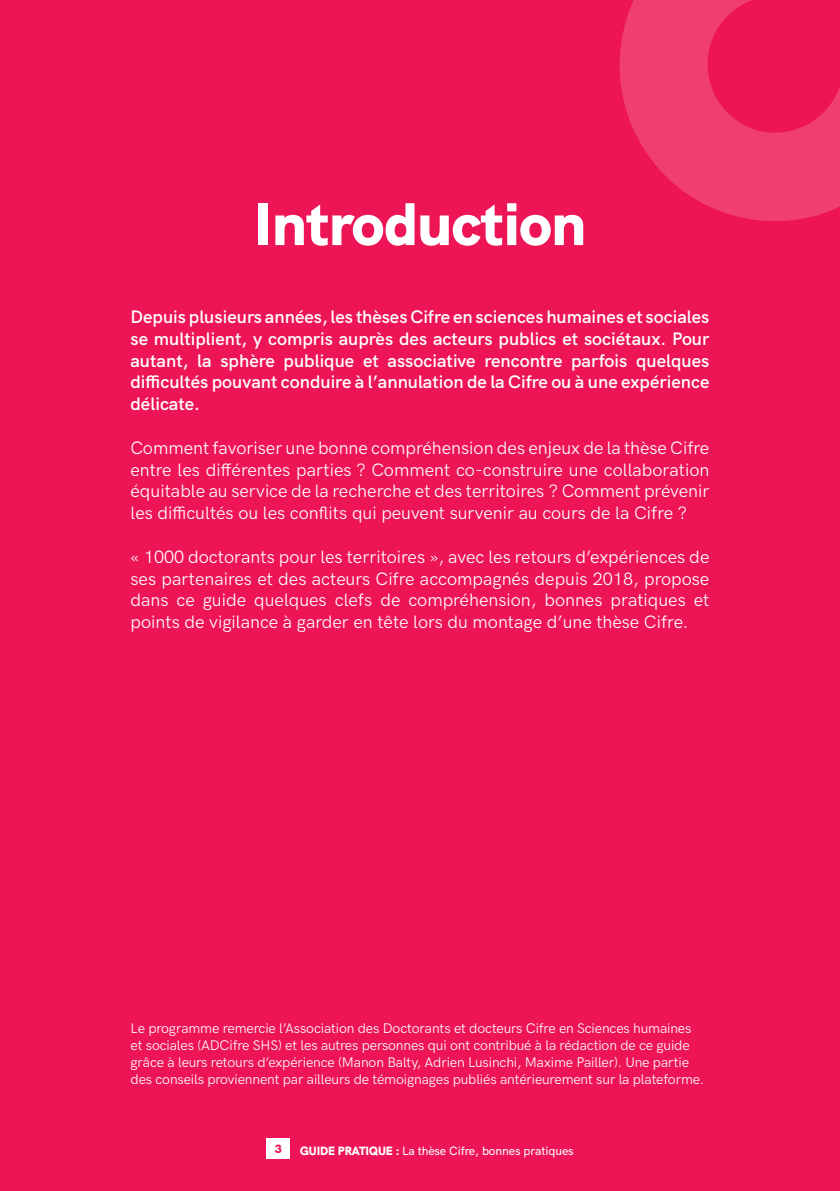
<style>
.page{position:relative;width:840px;height:1191px;background:#fff}
.page>*{position:absolute;margin:0;border:0;box-sizing:border-box;transform-origin:0 0}
.Hesam_Title01{font:900 60px "HK Grotesk";color:#fff}
.Hesam_texte_white{font:18px/21.6px "HK Grotesk Regular Legacy";color:#fff;text-align:justify}
.Hesam_texte_white-2{font:600 18px/21.6px "HK Grotesk";color:#fff;text-align:justify}
.Hesam_texte-Small{font:14px/16.8px "HK Grotesk Regular Legacy";letter-spacing:-.01em;color:#fff}
.t1{font:500 12px "HK Grotesk";letter-spacing:-.01em;color:#fff}
.t2{font:900 12px "HK Grotesk";color:#ed1556}
.s1{font-weight:900}
</style>
<div class="page">
<div style="left:0;top:0;width:839px;height:1191px;background:#ed1556"></div>
<svg style="left:619px;top:0;width:220px;height:221px;fill:#f03e73"></svg>
<div style="left:266px;top:1138px;width:23px;height:20px;background:#fff"></div>
<p class="Hesam_Title01" style="left:254px;top:177px;width:333px">Introduction</p>
<p class="Hesam_texte_white-2" style="left:130px;top:305px;width:580px">Depuis plusieurs années, les thèses Cifre en sciences humaines et sociales se multiplient, y compris auprès des acteurs publics et sociétaux. Pour autant, la sphère publique et associative rencontre parfois quelques difficultés pouvant conduire à l’annulation de la Cifre ou à une expérience délicate.</p>
<p class="Hesam_texte_white" style="left:130px;top:436px;width:580px">Comment favoriser une bonne compréhension des enjeux de la thèse Cifre entre les différentes parties ? Comment co-construire une collaboration équitable au service de la recherche et des territoires ? Comment prévenir les difficultés ou les conflits qui peuvent survenir au cours de la Cifre ?</p>
<p class="Hesam_texte_white" style="left:130px;top:545px;width:580px">« 1000 doctorants pour les territoires », avec les retours d’expériences de ses partenaires et des acteurs Cifre accompagnés depuis 2018, propose dans ce guide quelques clefs de compréhension, bonnes pratiques et points de vigilance à garder en tête lors du montage d’une thèse Cifre.</p>
<p class="Hesam_texte-Small" style="left:130px;top:1019px;width:574px">Le programme remercie l’Association des Doctorants et docteurs Cifre en Sciences humaines et sociales (ADCifre SHS) et les autres personnes qui ont contribué à la rédaction de ce guide grâce à leurs retours d’expérience (Manon Balty, Adrien Lusinchi, Maxime Pailler). Une partie des conseils proviennent par ailleurs de témoignages publiés antérieurement sur la plateforme.</p>
<p class="t2" style="left:274px;top:1139px;width:9px">3</p>
<p class="t1" style="left:300px;top:1141px;width:275px"><span class="s1">GUIDE PRATIQUE :</span> La thèse Cifre, bonnes pratiques</p>
</div>
